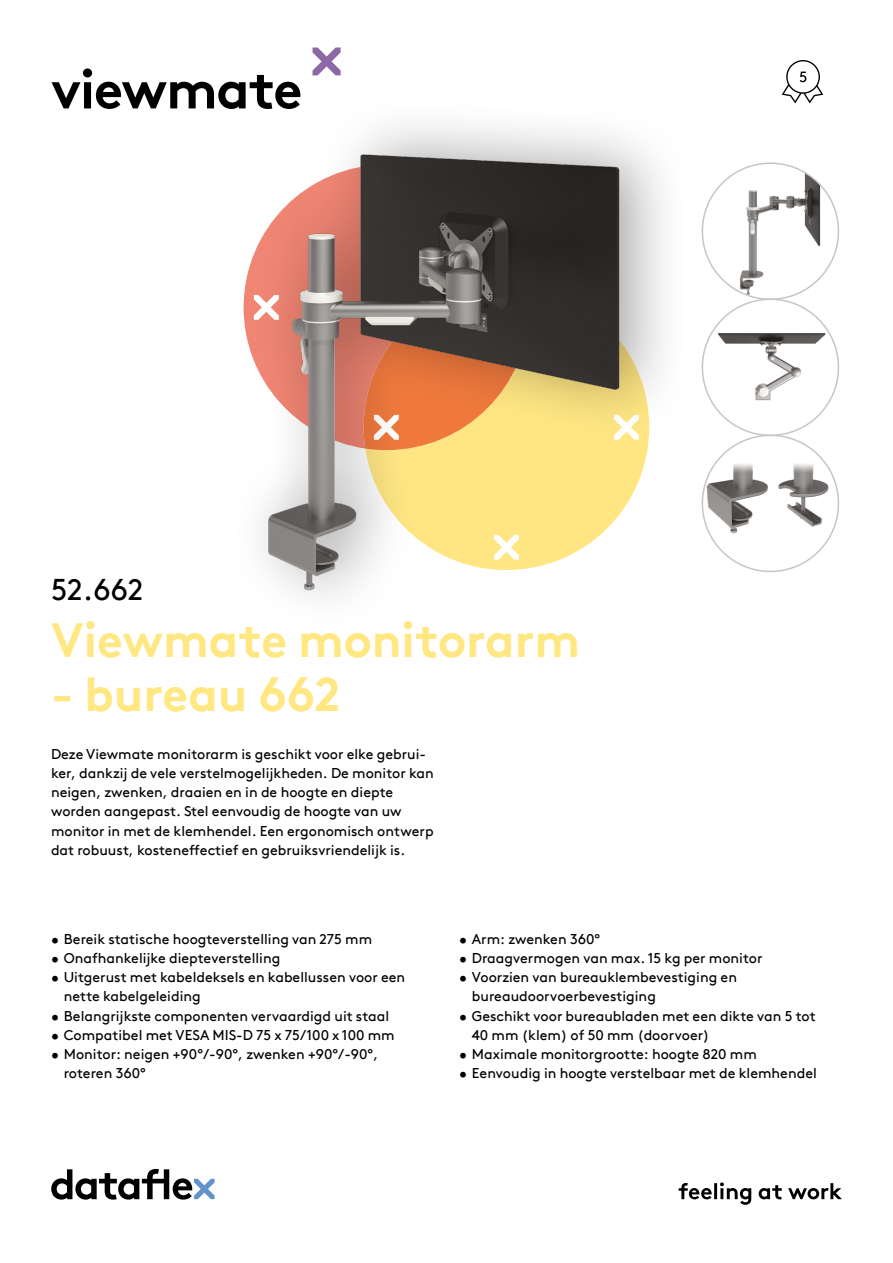
<style>
.page{position:relative;width:893px;height:1263px;background:#fff}
.page>*{position:absolute;margin:0;border:0;box-sizing:border-box;transform-origin:0 0}
.hoofdstuk{font:700 54px "Brown Pro TT";letter-spacing:-.02em;color:#000}
.productnaam{font:700 48px "Brown Pro TT";color:#ffe782}
.productnummer{font:30px "Brown Pro TT";color:#000}
.omschrijving{font:14.25px/19.2px "Brown Pro TT";color:#000}
</style>
<div class="page">
<svg style="left:51px;top:1169px;width:164px;height:30px"></svg>
<svg style="left:679px;top:1182px;width:163px;height:23px"></svg>
<svg style="left:313px;top:47px;width:28px;height:28px"></svg>
<img style="left:702px;top:163px;width:136px;height:136px;border-radius:68px">
<img style="left:702px;top:299px;width:136px;height:136px;border-radius:68px">
<img style="left:702px;top:435px;width:136px;height:136px;border-radius:68px">
<div style="left:227px;top:97px;width:464px;height:541px;background:#000;opacity:.35"></div>
<img style="left:227px;top:133px;width:414px;height:473px">
<svg style="left:782px;top:60px;width:41px;height:43px"></svg>
<p class="hoofdstuk" style="left:51px;top:46px;width:253px">viewmate</p>
<p class="productnummer" style="left:51px;top:566px;width:94px">52.662</p>
<p class="productnaam" style="left:51px;top:601px;width:530px">Viewmate monitorarm</p>
<p class="productnaam" style="left:51px;top:655px;width:291px">- bureau 662</p>
<p class="omschrijving" style="left:51px;top:743px;width:384px">Deze Viewmate monitorarm is geschikt voor elke gebrui&shy;ker, dankzij de vele verstelmogelijkheden. De monitor kan neigen, zwenken, draaien en in de hoogte en diepte worden aangepast. Stel eenvoudig de hoogte van uw monitor in met de klemhendel. Een ergonomisch ontwerp dat robuust, kosteneffectief en gebruiksvriendelijk is.</p>
<p class="omschrijving" style="left:51px;top:928px;width:323px">• Bereik statische hoogteverstelling van 275 mm</p>
<p class="omschrijving" style="left:51px;top:947px;width:231px">• Onafhankelijke diepteverstelling</p>
<p class="omschrijving" style="left:64px;top:966px;width:343px;text-indent:-13px">• Uitgerust met kabeldeksels en kabellussen voor een nette kabelgeleiding</p>
<p class="omschrijving" style="left:51px;top:1005px;width:340px">• Belangrijkste componenten vervaardigd uit staal</p>
<p class="omschrijving" style="left:51px;top:1024px;width:345px">• Compatibel met VESA MIS-D 75 x 75/100 x 100 mm</p>
<p class="omschrijving" style="left:64px;top:1043px;width:316px;text-indent:-13px">• Monitor: neigen +90°/-90°, zwenken +90°/-90°, roteren 360°</p>
<p class="omschrijving" style="left:459px;top:928px;width:143px">• Arm: zwenken 360°</p>
<p class="omschrijving" style="left:459px;top:947px;width:305px">• Draagvermogen van max. 15 kg per monitor</p>
<p class="omschrijving" style="left:472px;top:966px;width:267px;text-indent:-13px">• Voorzien van bureauklembevestiging en bureaudoorvoerbevestiging</p>
<p class="omschrijving" style="left:472px;top:1005px;width:345px;text-indent:-13px">• Geschikt voor bureaubladen met een dikte van 5 tot<br>40 mm (klem) of 50 mm (doorvoer)</p>
<p class="omschrijving" style="left:459px;top:1043px;width:299px">• Maximale monitorgrootte: hoogte 820 mm</p>
<p class="omschrijving" style="left:459px;top:1062px;width:359px">• Eenvoudig in hoogte verstelbaar met de klemhendel</p>
</div>
